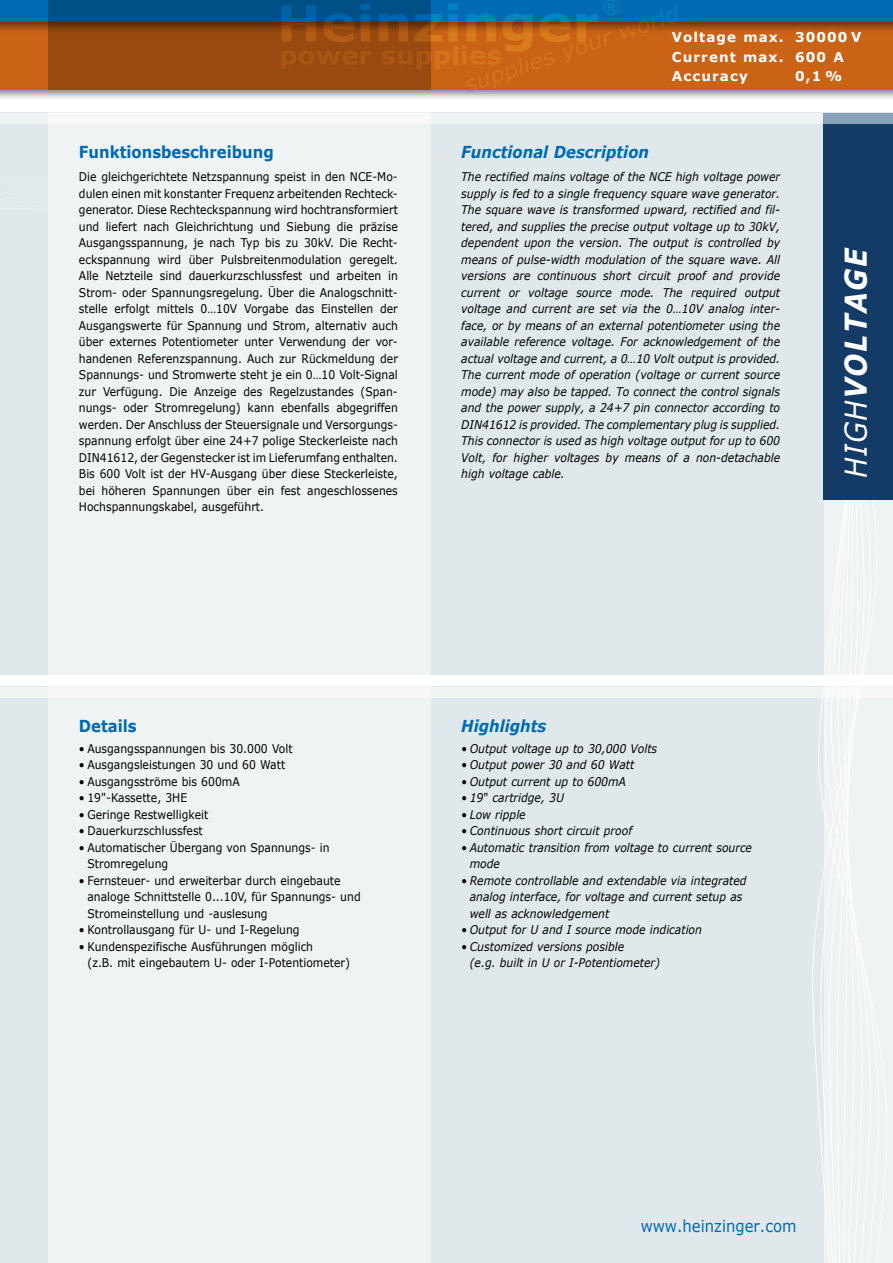
<style>
.page{position:relative;width:893px;height:1263px;background:#fff}
.page>*{position:absolute;margin:0;border:0;box-sizing:border-box;transform-origin:0 0}
.t1{font:italic 700 30px "Verdana";color:#fff;scale:.9 1}
.t2{font:italic 700 16.5px "Verdana";color:#006ab2;scale:.9 1}
.t3{font:700 16.5px "Verdana";color:#006ab2;scale:.9 1}
.t4{font:16.5px "Verdana";color:#006ab2;scale:.9 1}
.t5{font:700 13.5px/19.5px "Verdana";letter-spacing:.08em;color:#fff}
.t6{font:12px/16.5px "Verdana";color:#000;scale:.9 1}
.t7{font:italic 12px/16.5px "Verdana";color:#000;scale:.9 1}
.s1{font-weight:400}
.s2{font-style:normal}
</style>
<div class="page">
<div style="left:0;top:113px;width:893px;height:562px;background:#e1e8eb"></div>
<div style="left:0;top:687px;width:893px;height:576px;background:#e1e8eb"></div>
<svg style="left:792px;top:285px;width:32px;height:902px"></svg>
<div style="left:824px;top:113px;width:69px;height:387px;background:#133b65"></div>
<div style="left:0;top:0;width:893px;height:102px;background:#000;opacity:.5"></div>
<div style="left:0;top:0;width:893px;height:89px;background:#cb6317"></div>
<div style="left:0;top:0;width:893px;height:35px;background:#000;opacity:.5"></div>
<div style="left:0;top:0;width:893px;height:22px;background:#006ab2"></div>
<div style="left:0;top:113px;width:893px;height:10px;background:#eff3f4"></div>
<div style="left:48px;top:100px;width:383px;height:1163px;background:#eff3f4"></div>
<svg style="left:49px;top:0;width:330px;height:89px;background:#6f492d"></svg>
<div style="left:824px;top:500px;width:69px;height:763px;background:#eff3f4"></div>
<div style="left:0;top:687px;width:893px;height:11px;background:#f6f8f9"></div>
<div style="left:824px;top:113px;width:69px;height:10px;background:#87a2ba"></div>
<hr style="left:0;top:685px;width:1px;height:181px;background:#000">
<svg style="left:0;top:123px;width:48px;height:1px"></svg>
<svg style="left:281px;top:5px;width:35px;height:37px"></svg>
<svg style="left:323px;top:13px;width:31px;height:29px"></svg>
<svg style="left:360px;top:4px;width:10px;height:38px"></svg>
<svg style="left:282px;top:51px;width:89px;height:18px;background:#9f4f11"></svg>
<svg style="left:379px;top:0;width:299px;height:92px"></svg>
<h2 class="t3" style="left:79px;top:146px;width:218px">Funktionsbeschreibung</h2>
<p class="t6" style="left:79px;top:170px;width:356px;text-align:justify">Die gleichgerichtete Netzspannung speist in den NCE-Mo&shy;dulen einen mit konstanter Frequenz arbeitenden Rechteck&shy;generator. Diese Rechteckspannung wird hochtransformiert und liefert nach Gleichrichtung und Siebung die präzise Ausgangsspannung, je nach Typ bis zu 30kV. Die Recht&shy;eckspannung wird über Pulsbreitenmodulation geregelt.<br>Alle Netzteile sind dauerkurzschlussfest und arbeiten in Strom- oder Spannungsregelung. Über die Analogschnitt&shy;stelle erfolgt mittels 0…10V Vorgabe das Einstellen der Ausgangswerte für Spannung und Strom, alternativ auch über externes Potentiometer unter Verwendung der vor&shy;handenen Referenzspannung. Auch zur Rückmeldung der Spannungs- und Stromwerte steht je ein 0…10 Volt-Signal zur Verfügung. Die Anzeige des Regelzustandes (Span&shy;nungs- oder Stromregelung) kann ebenfalls abgegriffen werden. Der Anschluss der Steuersignale und Versorgungs&shy;spannung erfolgt über eine 24+7 polige Steckerleiste nach DIN41612, der Gegenstecker ist im Lieferumfang enthalten.<br>Bis 600 Volt ist der HV-Ausgang über diese Steckerleiste, bei höheren Spannungen über ein fest angeschlossenes Hochspannungskabel, ausgeführt.</p>
<p class="t5" style="left:672px;top:29px;width:191px">Voltage max. 30000 V<br>Current max. 600 A<br>Accuracy</p>
<p class="t5" style="left:795px;top:68px;width:49px">0,1 %</p>
<h2 class="t2" style="left:461px;top:146px;width:210px">Functional Description</h2>
<p class="t7" style="left:461px;top:170px;width:356px;text-align:justify">The rectified mains voltage of the NCE high voltage power supply is fed to a single frequency square wave generator.<br>The square wave is transformed upward, rectified and fil&shy;tered, and supplies the precise output voltage up to 30kV, dependent upon the version. The output is controlled by means of pulse-width modulation of the square wave. All versions are continuous short circuit proof and provide current or voltage source mode. The required output voltage and current are set via the 0…10V analog inter&shy;face, or by means of an external potentiometer using the available reference voltage. For acknowledgement of the actual voltage and current, a 0…10 Volt output is provided.<br>The current mode of operation (voltage or current source mode) may also be tapped. To connect the control signals and the power supply, a 24+7 pin connector according to DIN41612 is provided. The complementary plug is supplied.<br>This connector is used as high voltage output for up to 600<br>Volt, for higher voltages by means of a non-detachable high voltage cable.</p>
<h1 class="t1" style="left:844px;top:478px;width:258px;rotate:-90deg"><span class="s1">HIGH</span>VOLTAGE</h1>
<h2 class="t3" style="left:79px;top:720px;width:66px">Details</h2>
<p class="t6" style="left:79px;top:740px;width:239px">• Ausgangsspannungen bis 30.000 Volt</p>
<p class="t6" style="left:79px;top:756px;width:231px">• Ausgangsleistungen 30 und 60 Watt</p>
<p class="t6" style="left:79px;top:773px;width:180px">• Ausgangsströme bis 600mA</p>
<p class="t6" style="left:79px;top:789px;width:122px">• 19"-Kassette, 3HE</p>
<p class="t6" style="left:79px;top:806px;width:145px">• Geringe Restwelligkeit</p>
<p class="t6" style="left:79px;top:822px;width:139px">• Dauerkurzschlussfest</p>
<p class="t6" style="left:87px;top:839px;width:271px;text-indent:-8px">• Automatischer Übergang von Spannungs- in<br>Stromregelung</p>
<p class="t6" style="left:87px;top:872px;width:305px;text-indent:-9px">• Fernsteuer- und erweiterbar durch eingebaute analoge Schnittstelle 0...10V, für Spannungs- und<br>Stromeinstellung und -auslesung</p>
<p class="t6" style="left:79px;top:921px;width:247px">• Kontrollausgang für U- und I-Regelung</p>
<p class="t6" style="left:87px;top:938px;width:293px;text-indent:-8px">• Kundenspezifische Ausführungen möglich<br>(z.B. mit eingebautem U- oder I-Potentiometer)</p>
<h2 class="t2" style="left:461px;top:719px;width:96px">Highlights</h2>
<p class="t7" style="left:461px;top:740px;width:219px">• Output voltage up to 30,000 Volts</p>
<p class="t7" style="left:461px;top:756px;width:194px">• Output power 30 and 60 Watt</p>
<p class="t7" style="left:461px;top:773px;width:185px">• Output current up to 600mA</p>
<p class="t7" style="left:461px;top:789px;width:116px">• 19<span class="s2">"</span> cartridge, 3U</p>
<p class="t7" style="left:461px;top:806px;width:73px">• Low ripple</p>
<p class="t7" style="left:461px;top:822px;width:191px">• Continuous short circuit proof</p>
<p class="t7" style="left:470px;top:839px;width:315px;text-indent:-8px">• Automatic transition from voltage to current source mode</p>
<p class="t7" style="left:470px;top:872px;width:309px;text-indent:-8px">• Remote controllable and extendable via integrated analog interface, for voltage and current setup as well as acknowledgement</p>
<p class="t7" style="left:461px;top:921px;width:269px">• Output for U and I source mode indication</p>
<p class="t7" style="left:470px;top:938px;width:213px;text-indent:-8px">• Customized versions posible<br>(e.g. built in U or I-Potentiometer)</p>
<h2 class="t4" style="left:641px;top:1219px;width:175px">www.heinzinger.com</h2>
</div>
